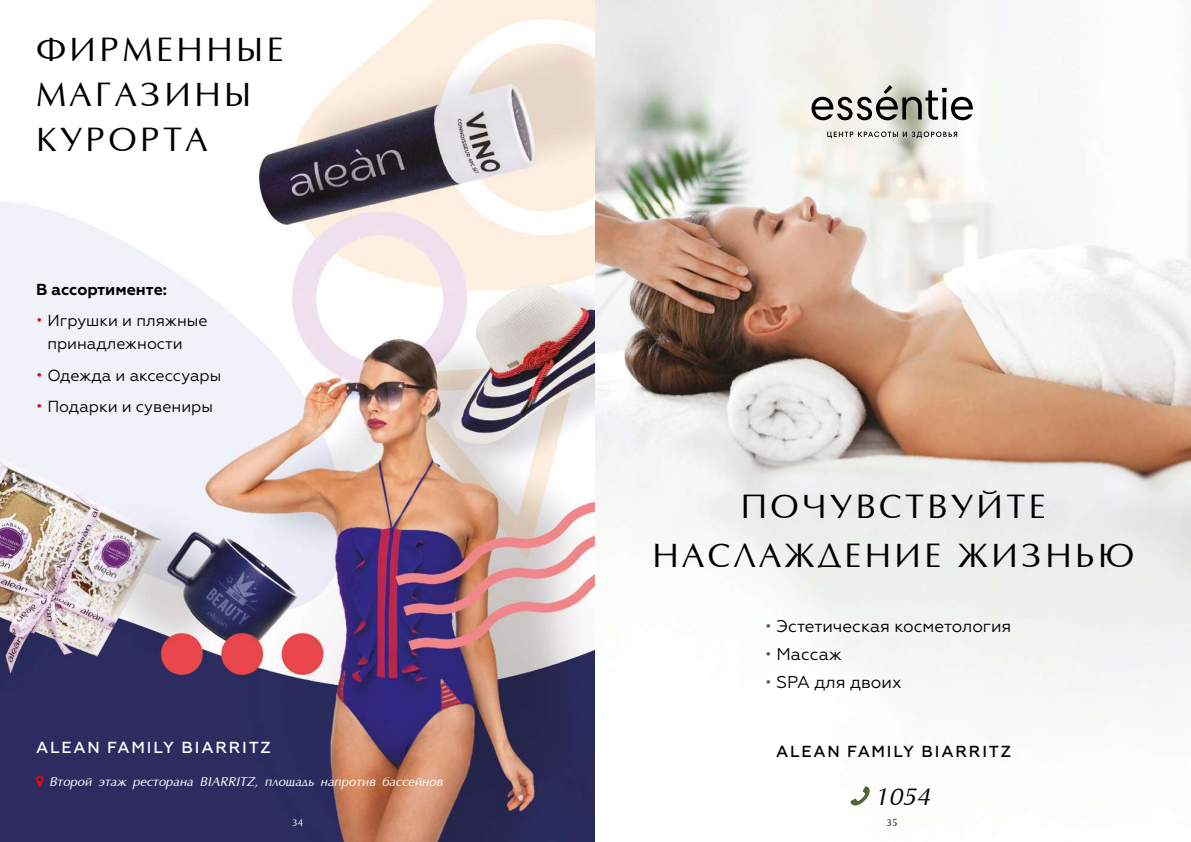
<style>
.page{position:relative;width:1191px;height:842px;background:#fff}
.page>*{position:absolute;margin:0;border:0;box-sizing:border-box;transform-origin:0 0}
.t1{font:34px/45px "Optima";letter-spacing:.1em;color:#000}
.t2{font:italic 25px "AG Optima";color:#000}
.t3{font:17px "Geometria";color:#000}
.t4{font:16px/23px "Geometria";color:#000}
.t5{font:500 16px "Geometria";letter-spacing:.11em;color:#fff}
.t6{font:500 16px "Geometria";letter-spacing:.11em;color:#000}
.t7{font:700 16px "Geometria";color:#000}
.t8{font:italic 13px "AG Optima";color:#fff}
.t9{font:10px "Optima";color:#fff}
.t10{font:10px "Optima";color:#000}
.s1{color:#e30613}
.s2{font-size:16px;color:#50633b}
</style>
<div class="page">
<img style="left:0;top:0;width:1191px;height:842px">
<svg style="left:850px;top:786px;width:19px;height:19px"></svg>
<svg style="left:827px;top:131px;width:130px;height:7px"></svg>
<svg style="left:811px;top:85px;width:161px;height:35px"></svg>
<svg style="left:36px;top:775px;width:7px;height:11px"></svg>
<h1 class="t1" style="left:36px;top:29px;width:249px">ФИРМЕННЫЕ<br>МАГАЗИНЫ<br>КУРОРТА</h1>
<p class="t7" style="left:36px;top:279px;width:132px">В ассортименте:</p>
<p class="t4" style="left:47px;top:309px;width:162px;text-indent:-11px"><span class="s1">•</span> Игрушки и пляжные принадлежности</p>
<p class="t4" style="left:36px;top:363px;width:187px"><span class="s1">•</span> Одежда и аксессуары</p>
<p class="t4" style="left:36px;top:395px;width:178px"><span class="s1">•</span> Подарки и сувениры</p>
<p class="t5" style="left:36px;top:738px;width:236px">ALEAN FAMILY BIARRITZ</p>
<p class="t8" style="left:50px;top:774px;width:395px">Второй этаж ресторана BIARRITZ, площадь напротив бассейнов</p>
<h1 class="t1" style="left:652px;top:484px;width:483px;line-height:49px;text-align:center">ПОЧУВСТВУЙТЕ<br>НАСЛАЖДЕНИЕ ЖИЗНЬЮ</h1>
<p class="t3" style="left:765px;top:616px;width:248px"><span class="s2">•</span> Эстетическая косметология</p>
<p class="t3" style="left:765px;top:644px;width:78px"><span class="s2">•</span> Массаж</p>
<p class="t3" style="left:765px;top:672px;width:138px"><span class="s2">•</span> SPA для двоих</p>
<p class="t6" style="left:776px;top:742px;width:236px">ALEAN FAMILY BIARRITZ</p>
<h2 class="t2" style="left:875px;top:784px;width:57px">1054</h2>
<p class="t9" style="left:292px;top:817px;width:13px">34</p>
<p class="t10" style="left:886px;top:817px;width:13px">35</p>
</div>
